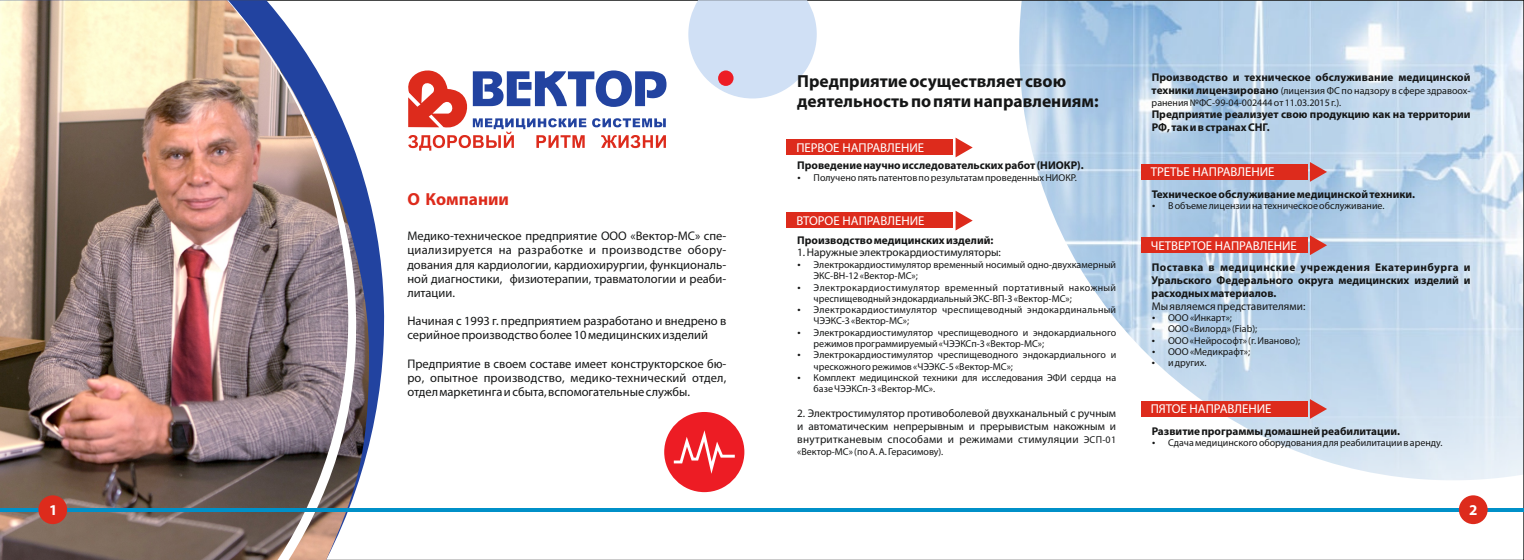
<style>
.page{position:relative;width:1524px;height:560px;background:#fff}
.page>*{position:absolute;margin:0;border:0;box-sizing:border-box;transform-origin:0 0}
.t1{font:700 17.5px/20.1px "Myriad Pro";color:#151616}
.t2{font:700 17.5px "Myriad Pro";color:#dd2b1c}
.t3{font:700 15px "Myriad Pro";color:#fff}
.t4{font:12.75px "Myriad Pro";color:#fff}
.t5{font:12.5px/14.1px "Myriad Pro";color:#151616;text-align:justify}
.t6{font:700 11.25px/12.9px "Myriad Pro";color:#151616;text-align:justify}
.t7{font:11.25px/12.8px "Myriad Pro";color:#151616;text-align:justify}
.t8{font:10px/11.2px "Myriad Pro";color:#151616}
.t9{font:10px/11.2px "Myriad Pro";letter-spacing:.03em;color:#151616}
.t10{font:10px/11.2px "Myriad Pro";letter-spacing:.025em;color:#151616}
.s1{font-weight:700;font-size:11.25px}
.s2{font-size:10px}
</style>
<div class="page">
<img style="left:1019px;top:2px;width:503px;height:478px">
<svg style="left:688px;top:0;width:129px;height:98px"></svg>
<div style="left:664px;top:412px;width:80px;height:80px;background:#ed1c24;border-radius:50%"></div>
<svg style="left:674px;top:430px;width:61px;height:44px"></svg>
<svg style="left:369px;top:0;width:50px;height:560px"></svg>
<img style="left:0;top:0;width:369px;height:560px">
<img style="left:227px;top:0;width:135px;height:560px">
<svg style="left:402px;top:58px;width:264px;height:93px"></svg>
<div style="left:718px;top:70px;width:15px;height:16px;background:#ed1c24;border-radius:50%"></div>
<hr style="left:0;top:508px;width:763px;height:3px;background:#0090c8">
<div style="left:38px;top:495px;width:29px;height:29px;background:#dd2b1c;border-radius:50%"></div>
<hr style="left:763px;top:508px;width:760px;height:3px;background:#0090c8">
<div style="left:1459px;top:495px;width:28px;height:29px;background:#dd2b1c;border-radius:50%"></div>
<svg style="left:955px;top:138px;width:17px;height:19px"></svg>
<div style="left:786px;top:140px;width:167px;height:15px;background:#dd2b1c"></div>
<svg style="left:955px;top:211px;width:17px;height:19px"></svg>
<div style="left:786px;top:213px;width:167px;height:15px;background:#dd2b1c"></div>
<svg style="left:1310px;top:162px;width:17px;height:20px"></svg>
<div style="left:1141px;top:164px;width:166px;height:15px;background:#dd2b1c"></div>
<svg style="left:1310px;top:235px;width:17px;height:20px"></svg>
<div style="left:1141px;top:237px;width:166px;height:16px;background:#dd2b1c"></div>
<svg style="left:1310px;top:399px;width:17px;height:20px"></svg>
<div style="left:1141px;top:401px;width:166px;height:15px;background:#dd2b1c"></div>
<h1 class="t1" style="left:797px;top:72px;width:303px">Предприятие осуществляет свою деятельность по пяти направлениям:</h1>
<p class="t6" style="left:1151px;top:72px;width:320px">Производство и техническое обслуживание медицинской</p>
<p class="t8" style="left:1151px;top:86px;width:320px;line-height:11.6px"><span class="s1">техники лицензировано</span> (лицензия ФС по надзору в сфере здравоох&shy;ранения №ФС-99-04-002444 от 11.03.2015 г.).</p>
<p class="t6" style="left:1151px;top:109px;width:320px">Предприятие реализует свою продукцию как на территории<br>РФ, так и в странах СНГ.</p>
<p class="t4" style="left:796px;top:142px;width:129px">ПЕРВОЕ НАПРАВЛЕНИЕ</p>
<h1 class="t2" style="left:407px;top:192px;width:103px">О Компании</h1>
<p class="t6" style="left:797px;top:160px;width:288px">Проведение научно исследовательских работ (НИОКР).</p>
<p class="t8" style="left:813px;top:173px;width:265px">Получено пять патентов по результатам проведенных НИОКР.</p>
<p class="t4" style="left:1150px;top:167px;width:125px">ТРЕТЬЕ НАПРАВЛЕНИЕ</p>
<p class="t8" style="left:1168px;top:201px;width:218px">В объеме лицензии на техническое обслуживание.</p>
<p class="t6" style="left:1151px;top:188px;width:265px">Техническое обслуживание медицинской техники.</p>
<p class="t4" style="left:796px;top:215px;width:130px">ВТОРОЕ НАПРАВЛЕНИЕ</p>
<p class="t5" style="left:407px;top:230px;width:320px">Медико-техническое предприятие ООО «Вектор-МС» спе&shy;циализируется на разработке и производстве обору&shy;дования для кардиологии, кардиохирургии, функциональ&shy;ной диагностики, физиотерапии, травматологии и реаби&shy;литации.</p>
<p class="t5" style="left:407px;top:315px;width:320px">Начиная с 1993 г. предприятием разработано и внедрено в серийное производство более 10 медицинских изделий</p>
<p class="t5" style="left:407px;top:357px;width:320px">Предприятие в своем составе имеет конструкторское бю&shy;ро, опытное производство, медико-технический отдел, отдел маркетинга и сбыта, вспомогательные службы.</p>
<p class="t6" style="left:797px;top:234px;width:198px">Производство медицинских изделий:</p>
<p class="t7" style="left:797px;top:247px;width:205px">1. Наружные электрокардиостимуляторы:</p>
<p class="t9" style="left:813px;top:282px;width:304px">Электрокардиостимулятор временный портативный накожный чреспищеводный эндокардиальный ЭКС-ВП-3 «Вектор-МС»;</p>
<p class="t8" style="left:813px;top:260px;width:304px">Электрокардиостимулятор временный носимый одно-двухкамерный<br>ЭКС-ВН-12 «Вектор-МС»;</p>
<p class="t10" style="left:813px;top:305px;width:304px">Электрокардиостимулятор чреспищеводный эндокардинальный<br>ЧЭЭКС-3 «Вектор-МС»;</p>
<p class="t8" style="left:813px;top:328px;width:304px">Электрокардиостимулятор чреспищеводного и эндокардиального режимов программируемый «ЧЭЭКСп-3 «Вектор-МС»; Электрокардиостимулятор чреспищеводного эндокардиального и чрескожного режимов «ЧЭЭКС-5 «Вектор-МС»;</p>
<p class="t8" style="left:813px;top:373px;width:304px">Комплект медицинской техники для исследования ЭФИ сердца на базе ЧЭЭКСп-3 «Вектор-МС».</p>
<p class="t7" style="left:797px;top:408px;width:320px">2. Электростимулятор противоболевой двухканальный с ручным и автоматическим непрерывным и прерывистым накожным и внутритканевым способами и режимами стимуляции <span class="s2">ЭСП-01</span></p>
<p class="t8" style="left:797px;top:446px;width:148px">«Вектор-МС» (по А. А. Герасимову).</p>
<p class="t4" style="left:1150px;top:240px;width:148px">ЧЕТВЕРТОЕ НАПРАВЛЕНИЕ</p>
<p class="t6" style="left:1151px;top:262px;width:320px">Поставка в медицинские учреждения Екатеринбурга и Уральского Федерального округа медицинских изделий и расходных материалов.</p>
<p class="t8" style="left:1168px;top:324px;width:91px">ООО «Вилорд» (Fiab);</p>
<p class="t8" style="left:1168px;top:358px;width:40px">и других.</p>
<p class="t7" style="left:1151px;top:300px;width:155px">Мы являемся представителями:</p>
<p class="t8" style="left:1168px;top:313px;width:65px">ООО «Инкарт»;</p>
<p class="t8" style="left:1168px;top:347px;width:84px">ООО «Медикрафт»;</p>
<p class="t8" style="left:1168px;top:336px;width:134px">ООО «Нейрософт» (г. Иваново);</p>
<p class="t4" style="left:1150px;top:404px;width:122px">ПЯТОЕ НАПРАВЛЕНИЕ</p>
<p class="t8" style="left:1168px;top:438px;width:276px">Сдача медицинского оборудования для реабилитации в аренду.</p>
<p class="t6" style="left:1151px;top:425px;width:250px">Развитие программы домашней реабилитации.</p>
<h2 class="t3" style="left:49px;top:503px;width:10px">1</h2>
<h2 class="t3" style="left:1469px;top:503px;width:10px">2</h2>
</div>
